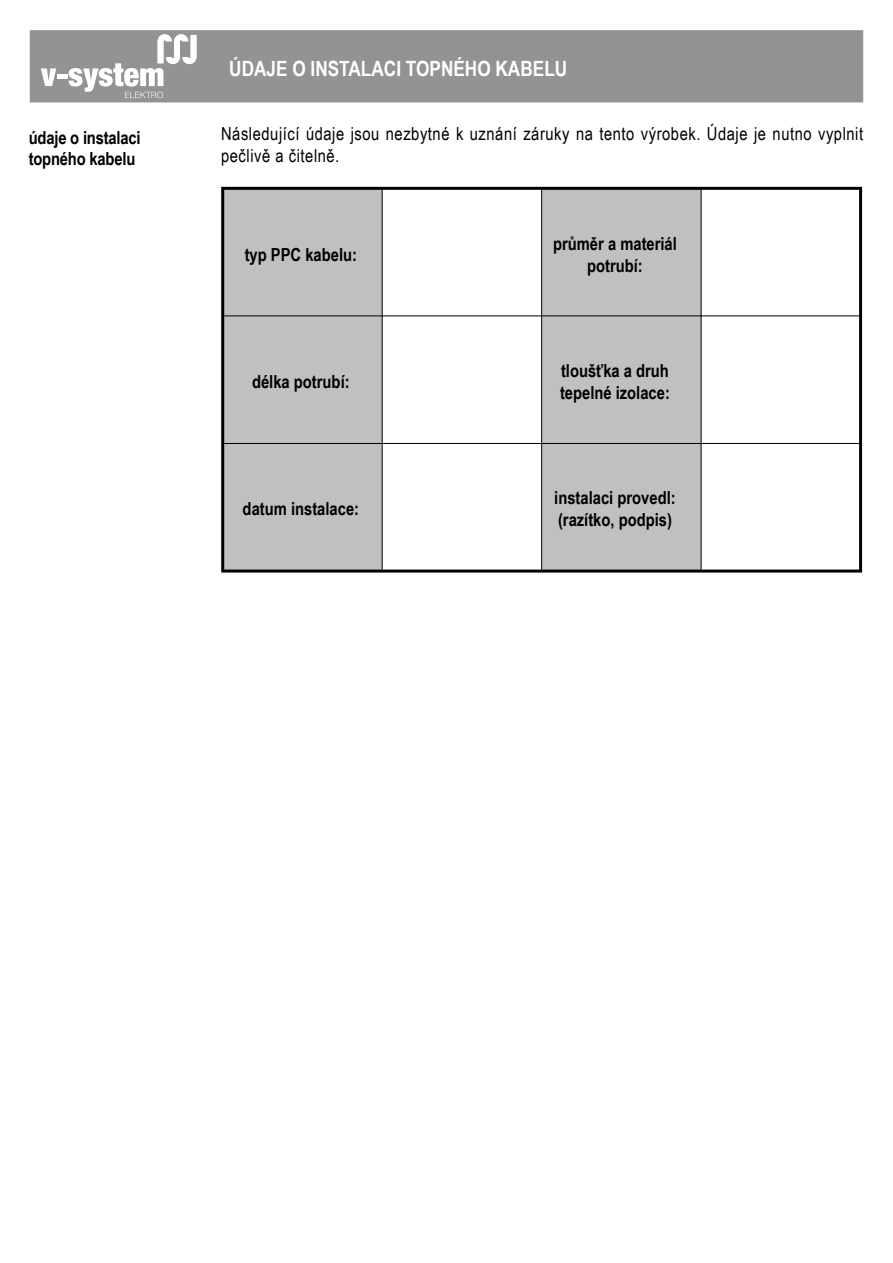
<style>
.page{position:relative;width:893px;height:1263px;background:#fff}
.page>*{position:absolute;margin:0;border:0;box-sizing:border-box;transform-origin:0 0}
.t1{font:700 21px "Arial Narrow";color:#fff}
.t2{font:700 18px/21.6px "Arial Narrow";color:#000}
.t3{font:18px/21.6px "Arial Narrow";letter-spacing:.03em;color:#000}
</style>
<div class="page">
<div style="left:30px;top:30px;width:833px;height:72px;background:#939393"></div>
<svg style="left:42px;top:68px;width:14px;height:18px"></svg>
<div style="left:57px;top:74px;width:10px;height:5px;background:#fff"></div>
<svg style="left:69px;top:34px;width:127px;height:64px"></svg>
<div style="left:224px;top:190px;width:477px;height:379px;background:#c0c0c0"></div>
<svg style="left:383px;top:190px;width:158px;height:379px"></svg>
<hr style="left:221px;top:187px;width:161px;height:3px;background:#000">
<hr style="left:221px;top:190px;width:3px;height:126px;background:#000">
<hr style="left:382px;top:187px;width:160px;height:3px;background:#000">
<hr style="left:542px;top:187px;width:159px;height:3px;background:#000">
<hr style="left:701px;top:187px;width:161px;height:3px;background:#000">
<hr style="left:859px;top:190px;width:3px;height:126px;background:#000">
<hr style="left:221px;top:316px;width:3px;height:127px;background:#000">
<hr style="left:859px;top:316px;width:3px;height:127px;background:#000">
<hr style="left:221px;top:443px;width:3px;height:126px;background:#000">
<hr style="left:859px;top:443px;width:3px;height:126px;background:#000">
<hr style="left:221px;top:569px;width:161px;height:3px;background:#000">
<hr style="left:382px;top:569px;width:160px;height:3px;background:#000">
<hr style="left:542px;top:569px;width:159px;height:3px;background:#000">
<hr style="left:701px;top:569px;width:161px;height:3px;background:#000">
<hr style="left:382px;top:190px;width:1px;height:125px;background:#000">
<hr style="left:541px;top:190px;width:1px;height:125px;background:#000">
<hr style="left:701px;top:190px;width:1px;height:125px;background:#000">
<hr style="left:224px;top:315px;width:159px;height:1px;background:#000">
<hr style="left:383px;top:315px;width:159px;height:1px;background:#000">
<hr style="left:382px;top:316px;width:1px;height:127px;background:#000">
<hr style="left:542px;top:315px;width:159px;height:1px;background:#000">
<hr style="left:541px;top:316px;width:1px;height:127px;background:#000">
<hr style="left:701px;top:315px;width:158px;height:1px;background:#000">
<hr style="left:701px;top:316px;width:1px;height:127px;background:#000">
<hr style="left:224px;top:443px;width:159px;height:1px;background:#000">
<hr style="left:383px;top:443px;width:159px;height:1px;background:#000">
<hr style="left:382px;top:444px;width:1px;height:125px;background:#000">
<hr style="left:542px;top:443px;width:159px;height:1px;background:#000">
<hr style="left:541px;top:444px;width:1px;height:125px;background:#000">
<hr style="left:701px;top:443px;width:158px;height:1px;background:#000">
<hr style="left:701px;top:444px;width:1px;height:125px;background:#000">
<p class="t1" style="left:229px;top:53px;width:340px">ÚDAJE O INSTALACI TOPNÉHO KABELU</p>
<p class="t2" style="left:29px;top:126px;width:113px">údaje o instalaci topného kabelu</p>
<p class="t3" style="left:221px;top:122px;width:644px">Následující údaje jsou nezbytné k uznání záruky na tento výrobek. Údaje je nutno vyplnit pečlivě a čitelně.</p>
<p class="t2" style="left:245px;top:243px;width:114px">typ PPC kabelu:</p>
<p class="t2" style="left:553px;top:232px;width:125px;text-align:center">průměr a materiál potrubí:</p>
<p class="t2" style="left:252px;top:370px;width:99px">délka potrubí:</p>
<p class="t2" style="left:560px;top:359px;width:111px">tloušťka a druh tepelné izolace:</p>
<p class="t2" style="left:243px;top:497px;width:118px">datum instalace:</p>
<p class="t2" style="left:554px;top:486px;width:123px">instalaci provedl: (razítko, podpis)</p>
</div>
